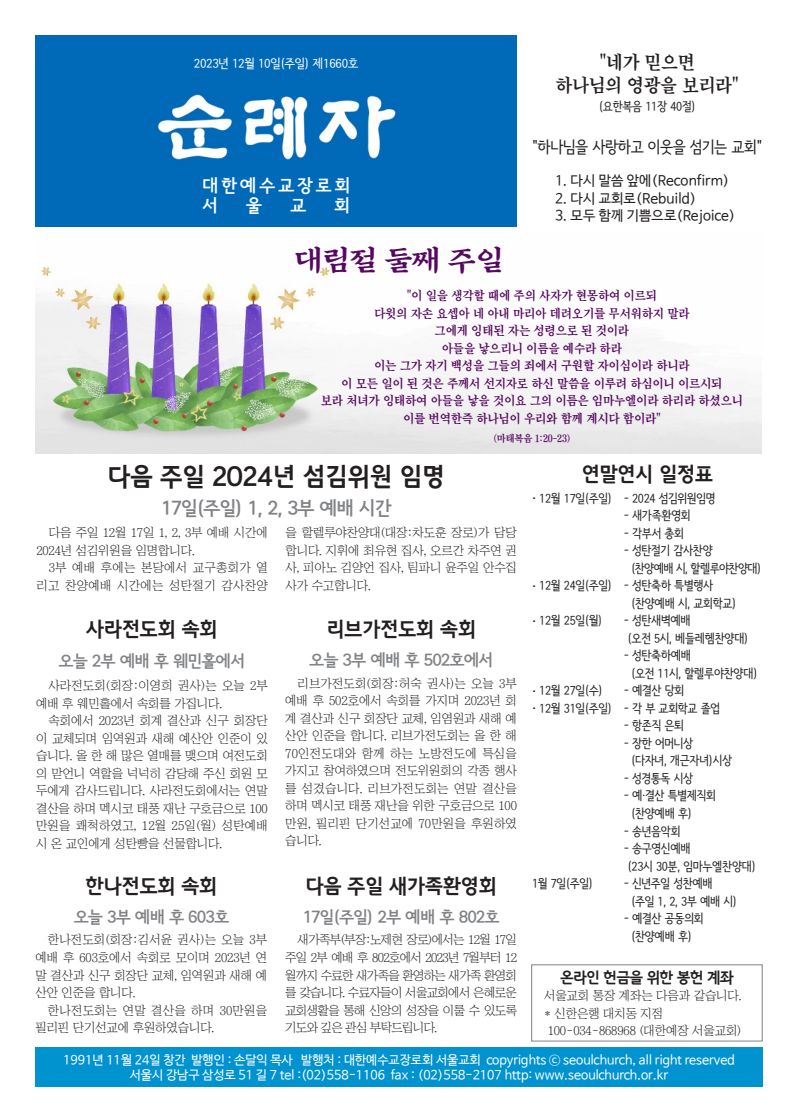
<style>
.page{position:relative;width:798px;height:1117px;background:#fff}
.page>*{position:absolute;margin:0;border:0;box-sizing:border-box;transform-origin:0 0}
.t1{font:30px "Mapo Agape";letter-spacing:-.05em;color:#560760}
.t2{font:25px "Goyang Deogyang B";letter-spacing:-.025em;color:#231f20}
.t3{font:20px "Goyang Deogyang B";letter-spacing:-.025em;color:#231f20}
.t4{font:18.75px "Chosun Km";letter-spacing:-.025em;color:#231f20}
.t5{font:18.75px "Seoul Namsan EB";letter-spacing:-.025em;color:#808285}
.t6{font:17.5px "Seoul Namsan EB";letter-spacing:.17em;color:#fff}
.t7{font:16.25px "Seoul Namsan EB";letter-spacing:-.025em;color:#808285}
.t8{font:16.25px "Se N CM";letter-spacing:-.025em;color:#231f20}
.t9{font:15px "Goyang Deogyang B";letter-spacing:-.05em;color:#231f20}
.t10{font:13.75px "Nanum Barun Gothic";letter-spacing:.01em;color:#231f20}
.t11{font:12.5px/17.5px "Chosunilbo NM";letter-spacing:-.01em;color:#231f20;text-align:justify}
.t12{font:12.5px "Se N CM";letter-spacing:-.025em;color:#231f20}
.t13{font:12.5px "Chosun Km";letter-spacing:-.025em;color:#560760}
.t14{font:12.5px "Nanum Barun Gothic";color:#fff}
.t15{font:12.5px/17.5px "Chosunilbo NM";letter-spacing:.025em;color:#231f20;text-align:right}
.t16{font:12.5px/17.5px "Chosunilbo NM";letter-spacing:.02em;color:#231f20}
.t17{font:12.5px "Se N CM";letter-spacing:-.025em;color:#fff;scale:1.06 1}
.t18{font:12.5px "Se N CM";letter-spacing:-.05em;color:#231f20}
.t19{font:10px "Chosun Km";letter-spacing:-.025em;color:#560760}
.s1{font-family:"Goyang Deogyang B"}
</style>
<div class="page">
<div style="left:35px;top:1046px;width:727px;height:40px;background:#0093d0"></div>
<img style="left:35px;top:35px;width:481px;height:192px">
<div style="left:531px;top:964px;width:231px;height:77px;border:1px solid #808285"></div>
<img style="left:35px;top:266px;width:726px;height:187px">
<p class="t17" style="left:194px;top:58px;width:157px">2023년 12월 10일(주일) 제1660호</p>
<p class="t6" style="left:202px;top:177px;width:149px">대한예수교장로회</p>
<p class="t6" style="left:202px;top:197px;width:17px">서</p>
<p class="t6" style="left:246px;top:197px;width:17px">울</p>
<p class="t6" style="left:290px;top:197px;width:17px">교</p>
<p class="t6" style="left:334px;top:197px;width:17px">회</p>
<p class="t1" style="left:294px;top:245px;width:211px">대림절 둘째 주일</p>
<p class="t4" style="left:599px;top:53px;width:97px">"네가 믿으면</p>
<p class="t4" style="left:555px;top:75px;width:185px">하나님의 영광을 보리라"</p>
<p class="t12" style="left:598px;top:100px;width:98px">(요한복음 11장 40절)</p>
<p class="t8" style="left:532px;top:139px;width:232px">"하나님을 사랑하고 이웃을 섬기는 교회"</p>
<p class="t10" style="left:555px;top:174px;width:176px">1. 다시 말씀 앞에(Reconfirm)</p>
<p class="t10" style="left:555px;top:191px;width:143px">2. 다시 교회로(Rebuild)</p>
<p class="t10" style="left:555px;top:209px;width:182px">3. 모두 함께 기쁨으로(Rejoice)</p>
<p class="t13" style="left:406px;top:289px;width:252px">"이 일을 생각할 때에 주의 사자가 현몽하여 이르되</p>
<p class="t13" style="left:374px;top:307px;width:317px">다윗의 자손 요셉아 네 아내 마리아 데려오기를 무서워하지 말라</p>
<p class="t13" style="left:434px;top:324px;width:196px">그에게 잉태된 자는 성령으로 된 것이라</p>
<p class="t13" style="left:441px;top:342px;width:181px">아들을 낳으리니 이름을 예수라 하라</p>
<p class="t13" style="left:374px;top:359px;width:317px">이는 그가 자기 백성을 그들의 죄에서 구원할 자이심이라 하니라</p>
<p class="t13" style="left:341px;top:377px;width:383px">이 모든 일이 된 것은 주께서 선지자로 하신 말씀을 이루려 하심이니 이르시되</p>
<p class="t13" style="left:321px;top:394px;width:423px">보라 처녀가 잉태하여 아들을 낳을 것이요 그의 이름은 임마누엘이라 하리라 하셨으니</p>
<p class="t13" style="left:403px;top:412px;width:259px">이를 번역한즉 하나님이 우리와 함께 계시다 함이라"</p>
<p class="t19" style="left:493px;top:433px;width:79px">(마태복음 1:20-23)</p>
<p class="t2" style="left:108px;top:462px;width:338px">다음 주일 2024년 섬김위원 임명</p>
<p class="t5" style="left:161px;top:499px;width:231px">17일(주일) 1, 2, 3부 예배 시간</p>
<p class="t11" style="left:36px;top:524px;width:233px;text-indent:12px">다음 주일 12월 17일 1, 2, 3부 예배 시간에<br>2024년 섬김위원을 임명합니다.</p>
<p class="t15" style="left:36px;top:559px;width:233px">3부 예배 후에는 본당에서 교구총회가 열 리고 찬양예배 시간에는 성탄절기 감사찬양</p>
<p class="t11" style="left:285px;top:524px;width:233px">을 할렐루야찬양대(대장:차도훈 장로)가 담당 합니다. 지휘에 최유현 집사, 오르간 차주연 권 사, 피아노 김양언 집사, 팀파니 윤주일 안수집 사가 수고합니다.</p>
<p class="t3" style="left:86px;top:618px;width:133px">사라전도회 속회</p>
<p class="t3" style="left:326px;top:618px;width:151px">리브가전도회 속회</p>
<p class="t7" style="left:59px;top:652px;width:187px">오늘 2부 예배 후 웨민홀에서</p>
<p class="t7" style="left:309px;top:652px;width:185px">오늘 3부 예배 후 502호에서</p>
<p class="t11" style="left:36px;top:676px;width:233px;text-indent:12px">사라전도회(회장:이영희 권사)는 오늘 2부 예배 후 웨민홀에서 속회를 가집니다.</p>
<p class="t11" style="left:36px;top:711px;width:233px;text-indent:12px">속회에서 2023년 회계 결산과 신구 회장단 이 교체되며 임역원과 새해 예산안 인준이 있 습니다. 올 한 해 많은 열매를 맺으며 여전도회 의 맏언니 역할을 넉넉히 감당해 주신 회원 모 두에게 감사드립니다. 사라전도회에서는 연말 결산을 하며 멕시코 태풍 재난 구호금으로 100 만원을 쾌척하였고, 12월 25일(월) 성탄예배 시 온 교인에게 성탄빵을 선물합니다.</p>
<p class="t11" style="left:285px;top:674px;width:233px;text-indent:12px">리브가전도회(회장:허숙 권사)는 오늘 3부 예배 후 502호에서 속회를 가지며 2023년 회 계 결산과 신구 회장단 교체, 임염원과 새해 예 산안 인준을 합니다. 리브가전도회는 올 한 해 70인전도대와 함께 하는 노방전도에 특심을 가지고 참여하였으며 전도위원회의 각종 행사 를 섬겼습니다. 리브가전도회는 연말 결산을 하며 멕시코 태풍 재난을 위한 구호금으로 100 만원, 필리핀 단기선교에 70만원을 후원하였 습니다.</p>
<p class="t3" style="left:86px;top:874px;width:133px">한나전도회 속회</p>
<p class="t3" style="left:305px;top:874px;width:193px">다음 주일 새가족환영회</p>
<p class="t7" style="left:74px;top:908px;width:156px">오늘 3부 예배 후 603호</p>
<p class="t7" style="left:303px;top:908px;width:198px">17일(주일) 2부 예배 후 802호</p>
<p class="t11" style="left:35px;top:930px;width:233px;text-indent:12px">한나전도회(회장:김서윤 권사)는 오늘 3부 예배 후 603호에서 속회로 모이며 2023년 연 말 결산과 신구 회장단 교체, 임역원과 새해 예 산안 인준을 합니다.</p>
<p class="t16" style="left:35px;top:1000px;width:233px;text-indent:12px">한나전도회는 연말 결산을 하며 30만원을 필리핀 단기선교에 후원하였습니다.</p>
<p class="t11" style="left:285px;top:930px;width:233px;text-indent:12px">새가족부(부장:노제현 장로)에서는 12월 17일 주일 2부 예배 후 802호에서 2023년 7월부터 12 월까지 수료한 새가족을 환영하는 새가족 환영회 를 갖습니다. 수료자들이 서울교회에서 은혜로운 교회생활을 통해 신앙의 성장을 이룰 수 있도록 기도와 깊은 관심 부탁드립니다.</p>
<p class="t3" style="left:581px;top:463px;width:133px">연말연시 일정표</p>
<p class="t12" style="left:531px;top:492px;width:82px"><span class="s1">·</span> 12월 17일(주일)</p>
<p class="t12" style="left:531px;top:579px;width:82px"><span class="s1">·</span> 12월 24일(주일)</p>
<p class="t12" style="left:531px;top:614px;width:72px"><span class="s1">·</span> 12월 25일(월)</p>
<p class="t12" style="left:531px;top:684px;width:72px"><span class="s1">·</span> 12월 27일(수)</p>
<p class="t12" style="left:531px;top:702px;width:82px"><span class="s1">·</span> 12월 31일(주일)</p>
<p class="t12" style="left:531px;top:877px;width:63px">1월 7일(주일)</p>
<p class="t12" style="left:624px;top:492px;width:93px">- 2024 섬김위원임명</p>
<p class="t12" style="left:624px;top:509px;width:68px">- 새가족환영회</p>
<p class="t12" style="left:624px;top:527px;width:61px">- 각부서 총회</p>
<p class="t12" style="left:624px;top:544px;width:90px">- 성탄절기 감사찬양</p>
<p class="t18" style="left:630px;top:562px;width:132px">(찬양예배 시, 할렐루야찬양대)</p>
<p class="t12" style="left:624px;top:579px;width:91px">- 성탄축하 특별행사</p>
<p class="t12" style="left:630px;top:597px;width:107px">(찬양예배 시, 교회학교)</p>
<p class="t12" style="left:624px;top:614px;width:68px">- 성탄새벽예배</p>
<p class="t12" style="left:627px;top:632px;width:122px">(오전 5시, 베들레헴찬양대)</p>
<p class="t12" style="left:624px;top:649px;width:68px">- 성탄축하예배</p>
<p class="t12" style="left:630px;top:667px;width:128px">(오전 11시, 할렐루야찬양대)</p>
<p class="t12" style="left:624px;top:684px;width:62px">- 예결산 당회</p>
<p class="t12" style="left:624px;top:702px;width:98px">- 각 부 교회학교 졸업</p>
<p class="t12" style="left:624px;top:719px;width:61px">- 항존직 은퇴</p>
<p class="t12" style="left:624px;top:737px;width:71px">- 장한 어머니상</p>
<p class="t12" style="left:630px;top:754px;width:103px">(다자녀, 개근자녀)시상</p>
<p class="t12" style="left:624px;top:772px;width:70px">- 성경통독 시상</p>
<p class="t12" style="left:624px;top:789px;width:93px">- 예·결산 특별제직회</p>
<p class="t12" style="left:630px;top:807px;width:63px">(찬양예배 후)</p>
<p class="t12" style="left:624px;top:824px;width:58px">- 송년음악회</p>
<p class="t12" style="left:624px;top:842px;width:68px">- 송구영신예배</p>
<p class="t12" style="left:627px;top:859px;width:130px">(23시 30분, 임마누엘찬양대)</p>
<p class="t12" style="left:624px;top:877px;width:90px">- 신년주일 성찬예배</p>
<p class="t12" style="left:630px;top:894px;width:108px">(주일 1, 2, 3부 예배 시)</p>
<p class="t12" style="left:624px;top:912px;width:81px">- 예결산 공동의회</p>
<p class="t12" style="left:630px;top:929px;width:63px">(찬양예배 후)</p>
<p class="t9" style="left:560px;top:969px;width:175px">온라인 헌금을 위한 봉헌 계좌</p>
<p class="t11" style="left:544px;top:986px;width:199px">서울교회 통장 계좌는 다음과 같습니다.</p>
<p class="t11" style="left:544px;top:1004px;width:121px">* 신한은행 대치동 지점</p>
<p class="t11" style="left:547px;top:1021px;width:195px">100-034-868968 (대한예장 서울교회)</p>
<p class="t14" style="left:63px;top:1052px;width:672px">1991년 11월 24일 창간 발행인 : 손달익 목사 발행처 : 대한예수교장로회 서울교회 copyrights ⓒ seoulchurch, all right reserved</p>
<p class="t14" style="left:130px;top:1067px;width:540px">서울시 강남구 삼성로 51 길 7 tel :(02)558-1106 fax : (02)558-2107 http: www.seoulchurch.or.kr</p>
</div>
